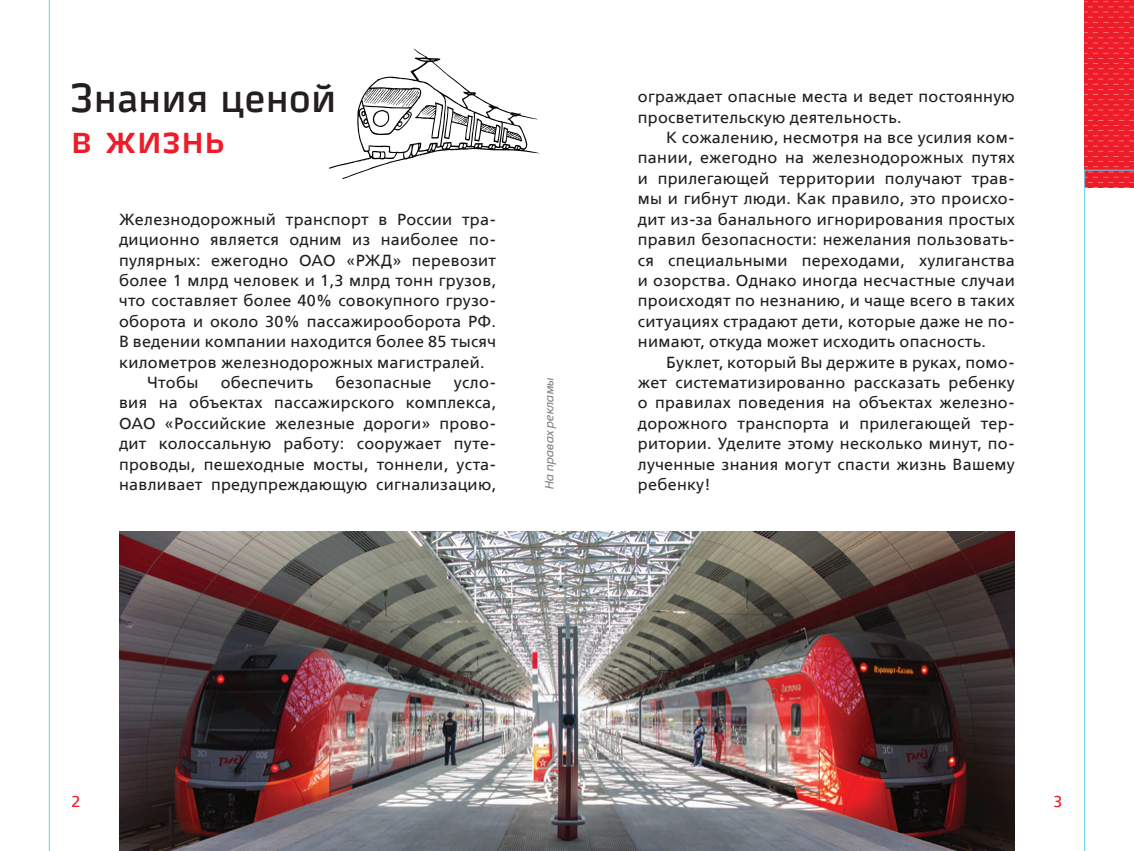
<style>
.page{position:relative;width:1134px;height:851px;background:#fff}
.page>*{position:absolute;margin:0;border:0;box-sizing:border-box;transform-origin:0 0}
.zag{font:40px/40.8px "Russian Rail G Pro";color:#231f20}
.txt{font:16px/20.4px "FSRAILWAYTT Book";letter-spacing:.02em;color:#231f20;text-align:justify}
.txt-2{font:16px "FSRAILWAYTT Book";color:#ee1c28}
.txt-3{font:italic 12px "FSRAILWAY Book";letter-spacing:-.03em;color:#808285}
.s1{color:#ee1c28}
</style>
<div class="page">
<img style="left:119px;top:531px;width:896px;height:319px">
<svg style="left:329px;top:49px;width:211px;height:130px"></svg>
<hr style="left:49px;top:0;width:1px;height:850px;background:#65d0ec">
<svg style="left:1084px;top:1px;width:50px;height:849px"></svg>
<p class="zag" style="left:71px;top:77px;width:267px">Знания ценой <span class="s1">в жизнь</span></p>
<p class="txt" style="left:119px;top:209px;width:379px">Железнодорожный транспорт в России тра&shy;диционно является одним из наиболее по&shy;пулярных: ежегодно ОАО «РЖД» перевозит более 1 млрд человек и 1,3 млрд тонн грузов, что составляет более 40% совокупного грузо&shy;оборота и около 30% пассажирооборота РФ.<br>В ведении компании находится более 85 тысяч километров железнодорожных магистралей.</p>
<p class="txt" style="left:147px;top:372px;width:53px">Чтобы</p>
<p class="txt" style="left:221px;top:372px;width:94px">обеспечить</p>
<p class="txt" style="left:335px;top:372px;width:98px">безопасные</p>
<p class="txt" style="left:119px;top:372px;width:379px;text-indent:335px">усло&shy;вия на объектах пассажирского комплекса, ОАО «Российские железные дороги» прово&shy;дит колоссальную работу: сооружает путе&shy;проводы, пешеходные мосты, тоннели, уста&shy;навливает предупреждающую сигнализацию,</p>
<p class="txt-3" style="left:542px;top:490px;width:114px;rotate:-90deg">На правах рекламы</p>
<p class="txt" style="left:638px;top:86px;width:379px">ограждает опасные места и ведет постоянную просветительскую деятельность.</p>
<p class="txt" style="left:638px;top:127px;width:379px;text-indent:28px">К сожалению, несмотря на все усилия ком&shy;пании, ежегодно на железнодорожных путях и прилегающей территории получают трав&shy;мы и гибнут люди. Как правило, это происхо&shy;дит из-за банального игнорирования простых правил безопасности: нежелания пользовать&shy;ся специальными переходами, хулиганства и озорства. Однако иногда несчастные случаи происходят по незнанию, и чаще всего в таких ситуациях страдают дети, которые даже не по&shy;нимают, откуда может исходить опасность.</p>
<p class="txt" style="left:638px;top:352px;width:379px;text-indent:28px">Буклет, который Вы держите в руках, помо&shy;жет систематизированно рассказать ребенку о правилах поведения на объектах железно&shy;дорожного транспорта и прилегающей тер&shy;ритории. Уделите этому несколько минут, по&shy;лученные знания могут спасти жизнь Вашему ребенку!</p>
<p class="txt-2" style="left:71px;top:791px;width:10px">2</p>
<p class="txt-2" style="left:1054px;top:791px;width:10px">3</p>
</div>
